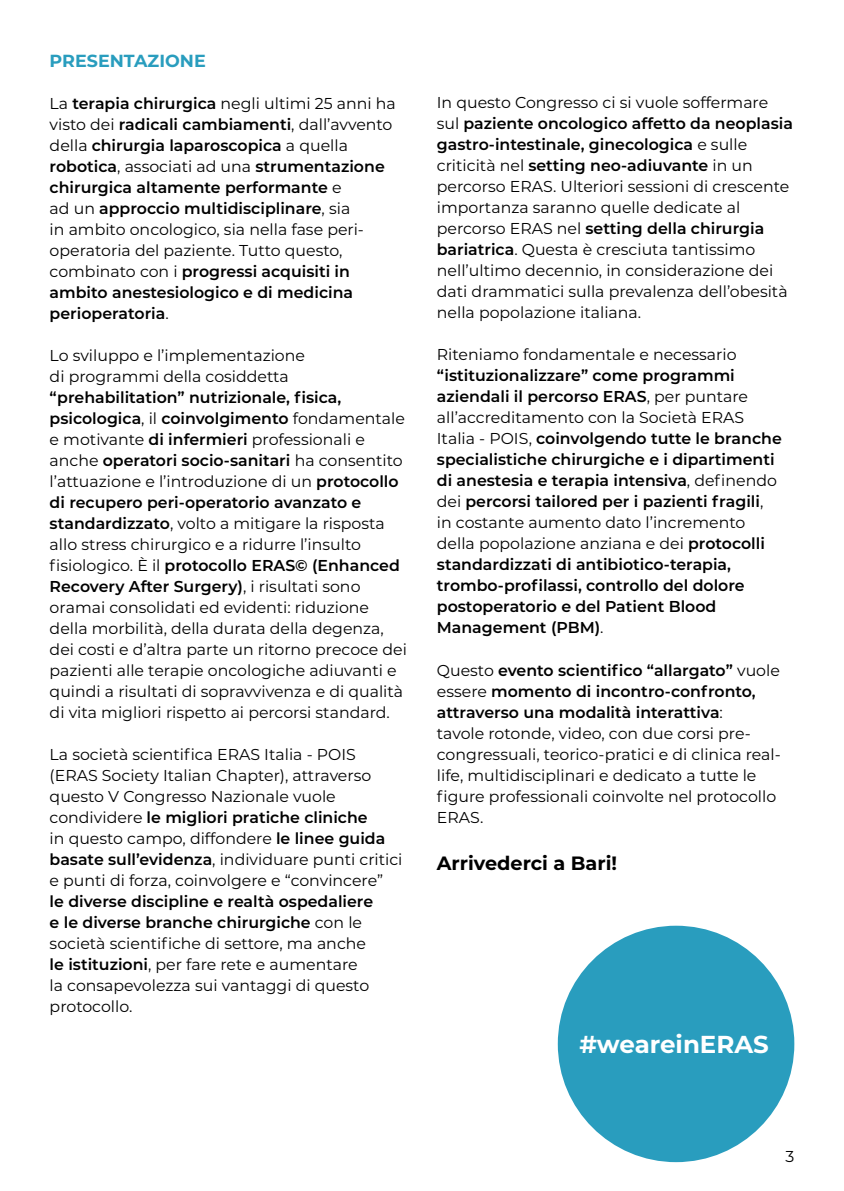
<style>
.page{position:relative;width:844px;height:1191px;background:#fff}
.page>*{position:absolute;margin:0;border:0;box-sizing:border-box;transform-origin:0 0}
.t1{font:700 24.5px "Montserrat";color:#fff}
.t2{font:700 19.25px "Montserrat";color:#000}
.t3{font:700 17.5px "Montserrat";color:#299dbe}
.t4{font:15.75px/21px "Montserrat";color:#000}
.t5{font:600 15.75px/21px "Montserrat";color:#000}
.s1{font-weight:400}
.s2{font-weight:600}
</style>
<div class="page">
<div style="left:557px;top:925px;width:237px;height:237px;background:#299dbe;border-radius:50%"></div>
<p class="t3" style="left:50px;top:48px;width:158px">PRESENTAZIONE</p>
<p class="t5" style="left:50px;top:92px;width:347px"><span class="s1">La</span> terapia chirurgica <span class="s1">negli ultimi 25 anni ha visto dei</span> radicali cambiamenti<span class="s1">, dall’avvento della</span> chirurgia laparoscopica <span class="s1">a quella </span>robotica<span class="s1">, associati ad una</span> strumentazione chirurgica altamente performante <span class="s1">e<br>ad un</span> approccio multidisciplinare<span class="s1">, sia<br>in ambito oncologico, sia nella fase peri&shy;operatoria del paziente. Tutto questo, combinato con i</span> progressi acquisiti in ambito anestesiologico e di medicina perioperatoria<span class="s1">.</span></p>
<p class="t4" style="left:50px;top:344px;width:257px">Lo sviluppo e l’implementazione di programmi della cosiddetta</p>
<p class="t4" style="left:50px;top:386px;width:359px"><span class="s2">“prehabilitation” nutrizionale, fisica, psicologica</span>, il <span class="s2">coinvolgimento</span> fondamentale e motivante <span class="s2">di infermieri</span> professionali e anche <span class="s2">operatori socio-sanitari</span> ha consentito l’attuazione e l’introduzione di un <span class="s2">protocollo di recupero peri-operatorio avanzato e standardizzato</span>, volto a mitigare la risposta allo stress chirurgico e a ridurre l’insulto fisiologico. È il <span class="s2">protocollo ERAS© (Enhanced Recovery After Surgery)</span>, i risultati sono oramai consolidati ed evidenti: riduzione della morbilità, della durata della degenza, dei costi e d’altra parte un ritorno precoce dei pazienti alle terapie oncologiche adiuvanti e quindi a risultati di sopravvivenza e di qualità di vita migliori rispetto ai percorsi standard.</p>
<p class="t4" style="left:50px;top:743px;width:354px">La società scientifica ERAS Italia - POIS (ERAS Society Italian Chapter), attraverso questo V Congresso Nazionale vuole condividere <span class="s2">le migliori pratiche cliniche<br></span>in questo campo, diffondere <span class="s2">le linee guida basate sull’evidenza</span>, individuare punti critici e punti di forza, coinvolgere e “convincere”</p>
<p class="t4" style="left:50px;top:890px;width:325px"><span class="s2">le diverse discipline e realtà ospedaliere e le diverse branche chirurgiche</span> con le società scientifiche di settore, ma anche <span class="s2">le istituzioni</span>, per fare rete e aumentare la consapevolezza sui vantaggi di questo protocollo.</p>
<p class="t4" style="left:437px;top:92px;width:357px">In questo Congresso ci si vuole soffermare sul <span class="s2">paziente oncologico affetto da neoplasia gastro-intestinale, ginecologica</span> e sulle criticità nel <span class="s2">setting neo-adiuvante</span> in un percorso ERAS. Ulteriori sessioni di crescente importanza saranno quelle dedicate al percorso ERAS nel <span class="s2">setting della chirurgia bariatrica</span>. Questa è cresciuta tantissimo nell’ultimo decennio, in considerazione dei dati drammatici sulla prevalenza dell’obesità nella popolazione italiana.</p>
<p class="t4" style="left:437px;top:344px;width:301px">Riteniamo fondamentale e necessario</p>
<p class="t5" style="left:437px;top:365px;width:346px">“istituzionalizzare” come programmi aziendali il percorso ERAS<span class="s1">, per puntare all’accreditamento con la Società ERAS Italia - POIS,</span> coinvolgendo tutte le branche specialistiche chirurgiche e i dipartimenti di anestesia e terapia intensiva<span class="s1">, definendo dei</span> percorsi tailored per i pazienti fragili<span class="s1">, in costante aumento dato l’incremento della popolazione anziana e dei</span> protocolli standardizzati di antibiotico-terapia, trombo-profilassi, controllo del dolore postoperatorio e del Patient Blood Management (PBM)<span class="s1">.</span></p>
<p class="t4" style="left:437px;top:659px;width:345px">Questo <span class="s2">evento scientifico “allargato”</span> vuole essere <span class="s2">momento di incontro-confronto, attraverso una modalità interattiva</span>:<br>tavole rotonde, video, con due corsi pre&shy;congressuali, teorico-pratici e di clinica real&shy;life, multidisciplinari e dedicato a tutte le figure professionali coinvolte nel protocollo ERAS.</p>
<p class="t2" style="left:437px;top:849px;width:182px">Arrivederci a Bari!</p>
<h1 class="t1" style="left:579px;top:1026px;width:191px">#weareinERAS</h1>
<p class="t4" style="left:785px;top:1145px;width:10px">3</p>
</div>
